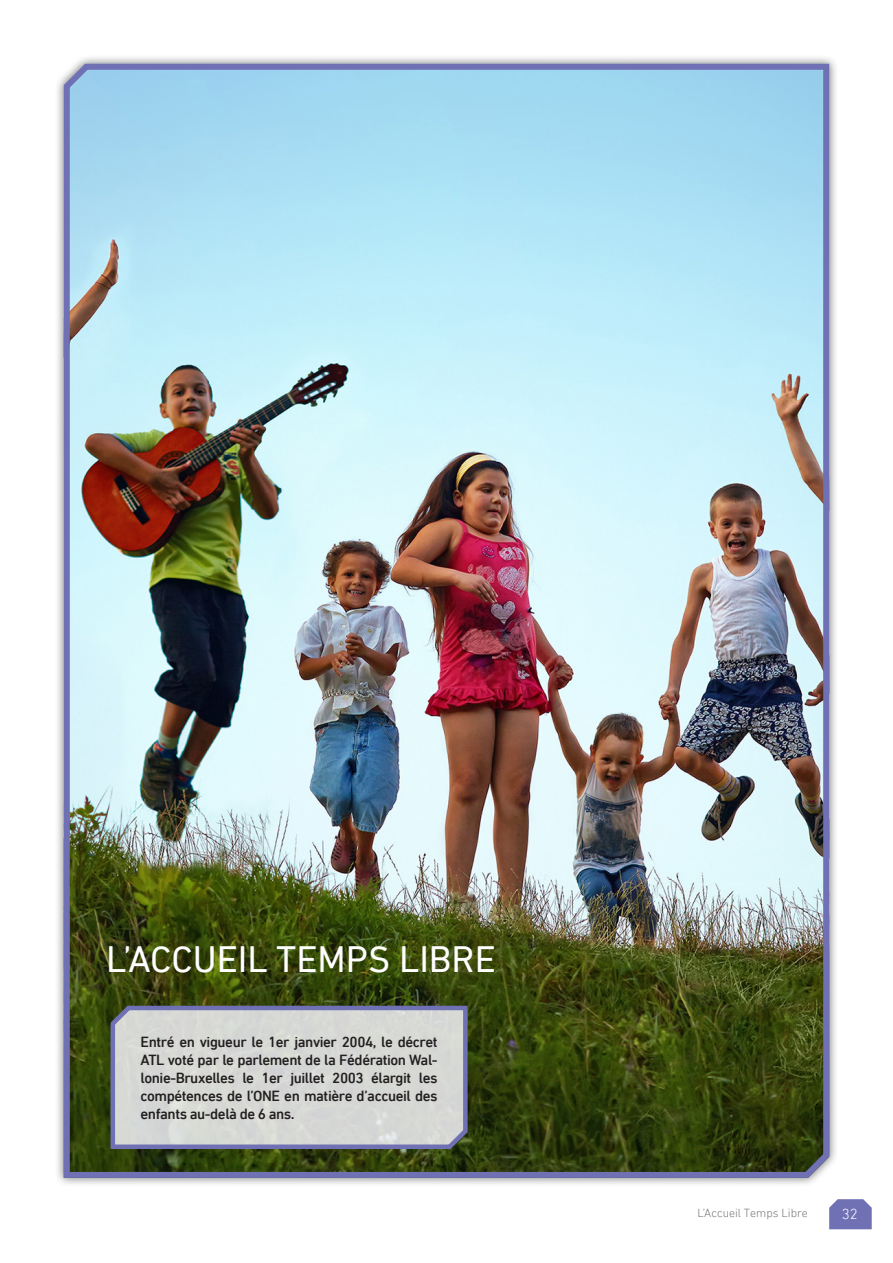
<style>
.page{position:relative;width:893px;height:1263px;background:#fff}
.page>*{position:absolute;margin:0;border:0;box-sizing:border-box;transform-origin:0 0}
.Titre_article{font:37.5px "DIN Next LT Pro";color:#fff}
.Chapeau{font:500 15px/18px "DIN Next LT Pro";letter-spacing:-.03em;color:#231f20;text-align:justify}
.t1{font:300 15px "DIN Next LT Pro";color:#fff}
.t2{font:300 12px "DIN Next LT Pro";color:#76787b}
</style>
<div class="page">
<svg style="left:829px;top:1199px;width:43px;height:30px"></svg>
<div style="left:55px;top:55px;width:783px;height:1132px;background:#231f20;opacity:.6"></div>
<img style="left:61px;top:58px;width:771px;height:1123px">
<svg style="left:108px;top:1001px;width:362px;height:150px;background:#c3c6c5"></svg>
<p class="Titre_article" style="left:106px;top:938px;width:391px">L’ACCUEIL TEMPS LIBRE</p>
<p class="Chapeau" style="left:141px;top:1033px;width:299px">Entré en vigueur le 1er janvier 2004, le décret ATL voté par le parlement de la Fédération Wal&shy;lonie-Bruxelles le 1er juillet 2003 élargit les compétences de l’ONE en matière d’accueil des enfants au-delà de 6 ans.</p>
<p class="t2" style="left:697px;top:1206px;width:112px">L’Accueil Temps Libre</p>
<p class="t1" style="left:842px;top:1205px;width:17px">32</p>
</div>
